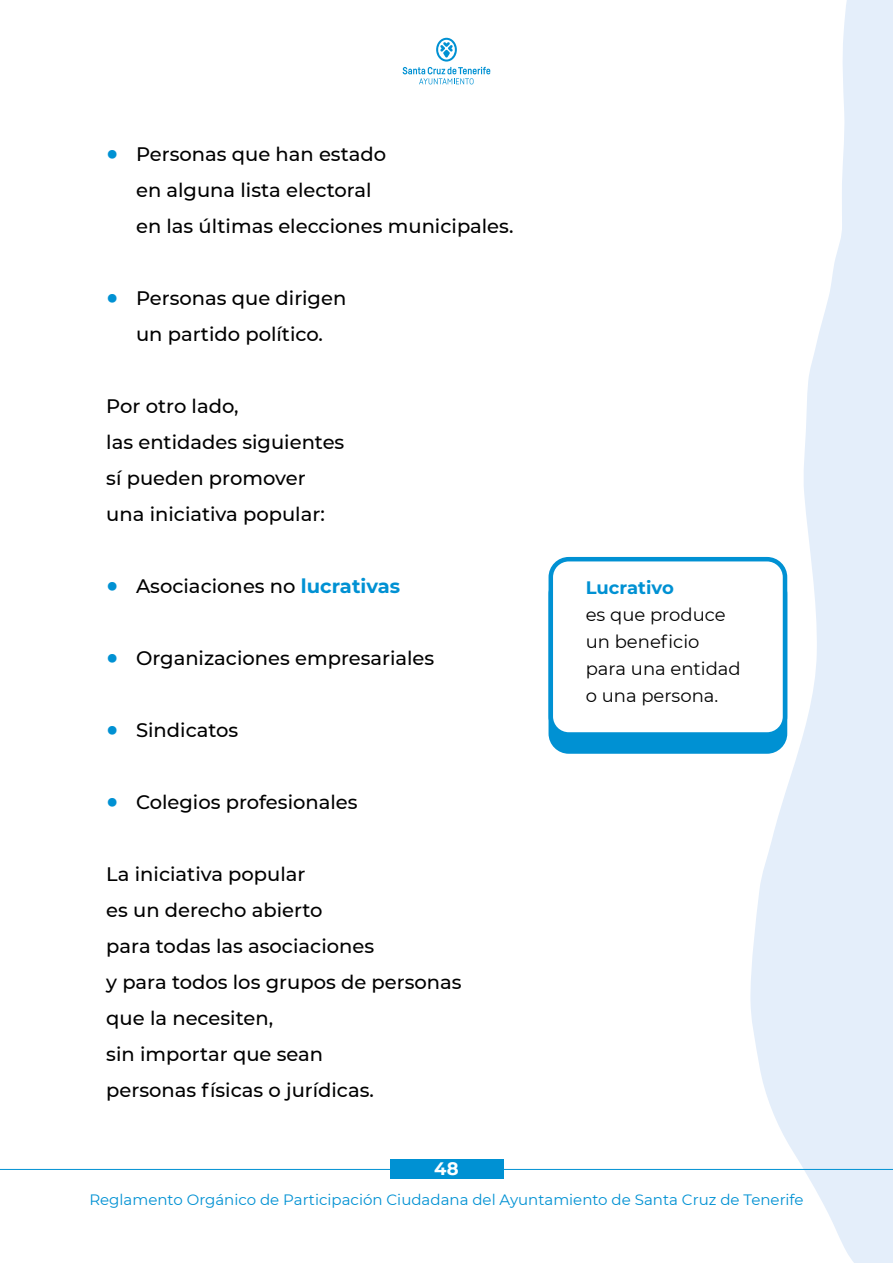
<style>
.page{position:relative;width:893px;height:1263px;background:#fff}
.page>*{position:absolute;margin:0;border:0;box-sizing:border-box;transform-origin:0 0}
.t1{font:500 19.5px/36px "Montserrat";color:#000}
.t2{font:18px/27px "Montserrat";color:#000}
.t3{font:700 18px "Montserrat";color:#0091d3}
.t4{font:700 18px "Montserrat";color:#fff}
.t5{font:15px "Montserrat";color:#0091d3}
.s1{font-weight:700;font-size:34.5px;color:#0091d3}
.s2{font-weight:700;color:#0091d3}
</style>
<div class="page">
<svg style="left:750px;top:0;width:143px;height:1263px;fill:#e4eefa"></svg>
<div style="left:390px;top:1159px;width:114px;height:19px;background:#0091d3"></div>
<svg style="left:403px;top:38px;width:87px;height:46px"></svg>
<hr style="left:490px;top:1169px;width:403px;height:1px;background:#0091d3">
<hr style="left:0;top:1169px;width:403px;height:1px;background:#0091d3">
<div style="left:551px;top:576px;width:234px;height:175px;background:#0091d3;border-radius:18px"></div>
<div style="left:548px;top:574px;width:239px;height:180px;border:5px solid #0091d3;border-radius:18px"></div>
<div style="left:551px;top:559px;width:234px;height:175px;background:#fff;border-radius:18px"></div>
<div style="left:548px;top:557px;width:239px;height:180px;border:5px solid #0091d3;border-radius:18px"></div>
<p class="t1" style="left:136px;top:137px;width:379px;text-indent:-30px"><span class="s1">•</span> Personas que han estado<br>en alguna lista electoral<br>en las últimas elecciones municipales.</p>
<p class="t1" style="left:106px;top:281px;width:241px;text-align:center"><span class="s1">•</span> Personas que dirigen un partido político.</p>
<p class="t1" style="left:106px;top:389px;width:240px">Por otro lado,<br>las entidades siguientes sí pueden promover una iniciativa popular:</p>
<p class="t1" style="left:106px;top:569px;width:295px"><span class="s1">•</span> Asociaciones no <span class="s2">lucrativas</span></p>
<p class="t1" style="left:106px;top:641px;width:329px"><span class="s1">•</span> Organizaciones empresariales</p>
<p class="t1" style="left:106px;top:713px;width:134px"><span class="s1">•</span> Sindicatos</p>
<p class="t1" style="left:106px;top:785px;width:253px"><span class="s1">•</span> Colegios profesionales</p>
<p class="t1" style="left:106px;top:857px;width:357px">La iniciativa popular<br>es un derecho abierto<br>para todas las asociaciones<br>y para todos los grupos de personas que la necesiten,<br>sin importar que sean<br>personas físicas o jurídicas.</p>
<p class="t3" style="left:586px;top:577px;width:90px">Lucrativo</p>
<p class="t2" style="left:586px;top:601px;width:157px">es que produce un beneficio para una entidad o una persona.</p>
<p class="t4" style="left:434px;top:1159px;width:26px">48</p>
<p class="t5" style="left:89px;top:1192px;width:716px">Reglamento Orgánico de Participación Ciudadana del Ayuntamiento de Santa Cruz de Tenerife</p>
</div>
